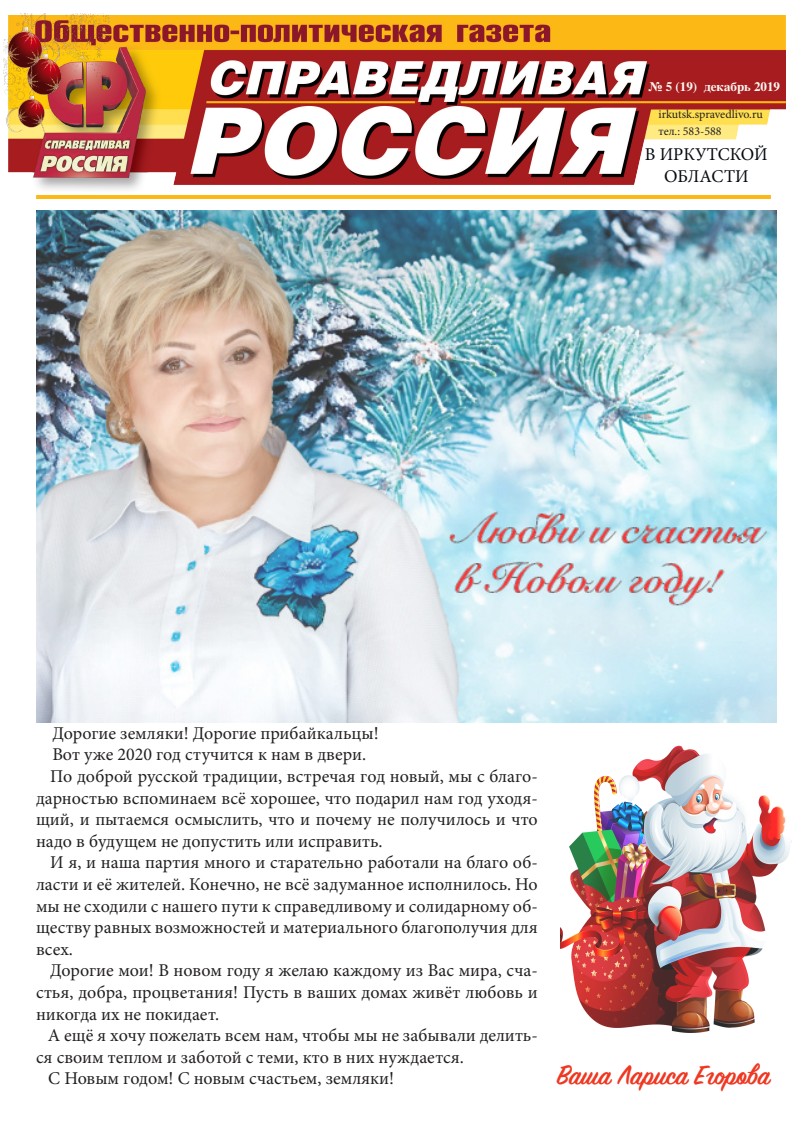
<style>
.page{position:relative;width:794px;height:1134px;background:#fff}
.page>*{position:absolute;margin:0;border:0;box-sizing:border-box;transform-origin:0 0}
.t1{font:600 30px "Sign Painter House Script";color:#ef3822}
.t2{font:18px/21.6px "Minion Pro";color:#231f20;text-align:justify}
.t3{font:18px "Minion Pro";color:#060a10}
.t4{font:700 13px "STIX General";color:#fbf8f1}
.t5{font:12px "Minion Pro";letter-spacing:-.005em;color:#231f20}
</style>
<div class="page">
<img style="left:9px;top:15px;width:776px;height:175px">
<hr style="left:36px;top:196px;width:734px;height:3px;background:#fcb814">
<img style="left:36px;top:211px;width:741px;height:512px">
<img style="left:4px;top:14px;width:106px;height:133px">
<img style="left:560px;top:745px;width:232px;height:288px">
<p class="t4" style="left:648px;top:77px;width:133px">№ 5 (19) декабрь 2019</p>
<p class="t5" style="left:658px;top:106px;width:106px">irkutsk.spravedlivo.ru</p>
<p class="t5" style="left:658px;top:123px;width:65px">тел.: 583-588</p>
<p class="t3" style="left:645px;top:142px;width:124px">В ИРКУТСКОЙ</p>
<p class="t3" style="left:664px;top:164px;width:86px">ОБЛАСТИ</p>
<p class="t2" style="left:52px;top:722px;width:328px">Дорогие земляки! Дорогие прибайкальцы!</p>
<p class="t2" style="left:52px;top:744px;width:315px">Вот уже 2020 год стучится к нам в двери.</p>
<p class="t2" style="left:36px;top:765px;width:503px;text-indent:14px">По доброй русской традиции, встречая год новый, мы с благо&shy;дарностью вспоминаем всё хорошее, что подарил нам год уходя&shy;щий, и пытаемся осмыслить, что и почему не получилось и что надо в будущем не допустить или исправить.</p>
<p class="t2" style="left:36px;top:852px;width:503px;text-indent:14px">И я, и наша партия много и старательно работали на благо об&shy;ласти и её жителей. Конечно, не всё задуманное исполнилось. Но мы не сходили с нашего пути к справедливому и солидарному об&shy;ществу равных возможностей и материального благополучия для всех.</p>
<p class="t2" style="left:36px;top:960px;width:503px;text-indent:14px">Дорогие мои! В новом году я желаю каждому из Вас мира, сча&shy;стья, добра, процветания! Пусть в ваших домах живёт любовь и никогда их не покидает.</p>
<p class="t2" style="left:36px;top:1025px;width:503px;text-indent:12px">А ещё я хочу пожелать всем нам, чтобы мы не забывали делить&shy;ся своим теплом и заботой с теми, кто в них нуждается.</p>
<p class="t2" style="left:48px;top:1068px;width:347px">С Новым годом! С новым счастьем, земляки!</p>
<p class="t1" style="left:557px;top:1057px;width:215px">Ваша Лариса Егорова</p>
</div>
